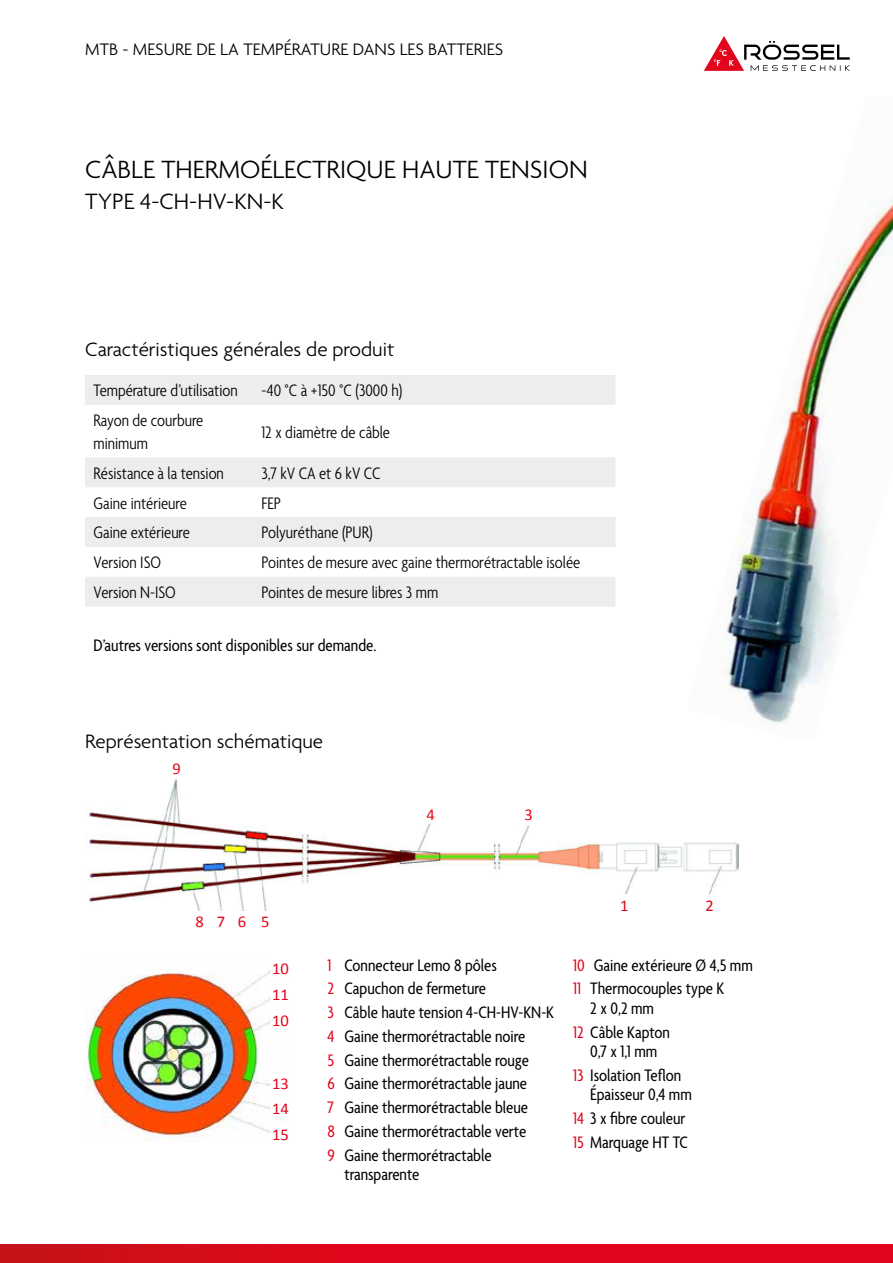
<style>
.page{position:relative;width:893px;height:1263px;background:#fff}
.page>*{position:absolute;margin:0;border:0;box-sizing:border-box;transform-origin:0 0}
.t1{font:300 27px "Agenda";color:#000}
.t2{font:300 24px "Agenda";color:#000}
.t3{font:300 21px "Agenda";color:#000}
.t4{font:condensed 18px/23.7px "Agenda";color:#000}
.t5{font:300 condensed 18px/22.5px "Agenda";color:#000}
.t6{font:300 18px "Agenda";color:#000}
.t7{font:16.5px/26.1px "Calibri";color:#e3051b;text-align:justify}
.s1{color:#e3051b}
</style>
<div class="page">
<svg style="left:704px;top:36px;width:146px;height:35px"></svg>
<img style="left:85px;top:779px;width:654px;height:132px">
<svg style="left:85px;top:375px;width:530px;height:232px;fill:#eee"></svg>
<img style="left:85px;top:970px;width:193px;height:172px">
<img style="left:722px;top:196px;width:171px;height:529px">
<div style="left:0;top:1245px;width:893px;height:18px;background:linear-gradient(to right,#ce0f19,#eb011c)"></div>
<div style="left:271px;top:958px;width:19px;height:20px;background:#fff"></div>
<div style="left:271px;top:983px;width:19px;height:21px;background:#fff"></div>
<div style="left:271px;top:1010px;width:19px;height:20px;background:#fff"></div>
<div style="left:271px;top:1073px;width:19px;height:20px;background:#fff"></div>
<div style="left:271px;top:1097px;width:19px;height:21px;background:#fff"></div>
<div style="left:271px;top:1123px;width:19px;height:21px;background:#fff"></div>
<div style="left:421px;top:803px;width:19px;height:21px;background:#fff"></div>
<div style="left:519px;top:803px;width:19px;height:21px;background:#fff"></div>
<div style="left:615px;top:894px;width:19px;height:20px;background:#fff"></div>
<div style="left:700px;top:894px;width:19px;height:20px;background:#fff"></div>
<p class="t6" style="left:85px;top:40px;width:419px">MTB - MESURE DE LA TEMPÉRATURE DANS LES BATTERIES</p>
<h1 class="t1" style="left:85px;top:155px;width:504px">CÂBLE THERMOÉLECTRIQUE HAUTE TENSION</h1>
<h2 class="t2" style="left:85px;top:188px;width:200px">TYPE 4-CH-HV-KN-K</h2>
<p class="t3" style="left:85px;top:338px;width:311px">Caractéristiques générales de produit</p>
<p class="t5" style="left:94px;top:380px;width:146px">Température d’utilisation</p>
<p class="t5" style="left:262px;top:380px;width:142px">-40 °C à +150 °C (3000 h)</p>
<p class="t5" style="left:94px;top:410px;width:111px">Rayon de courbure minimum</p>
<p class="t5" style="left:262px;top:422px;width:130px">12 x diamètre de câble</p>
<p class="t5" style="left:94px;top:463px;width:132px">Résistance à la tension</p>
<p class="t5" style="left:262px;top:463px;width:120px">3,7 kV CA et 6 kV CC</p>
<p class="t5" style="left:94px;top:493px;width:95px">Gaine intérieure</p>
<p class="t5" style="left:262px;top:493px;width:21px">FEP</p>
<p class="t5" style="left:94px;top:522px;width:98px">Gaine extérieure</p>
<p class="t5" style="left:262px;top:522px;width:113px">Polyuréthane (PUR)</p>
<p class="t5" style="left:94px;top:552px;width:69px">Version ISO</p>
<p class="t5" style="left:262px;top:552px;width:320px">Pointes de mesure avec gaine thermorétractable isolée</p>
<p class="t5" style="left:94px;top:582px;width:84px">Version N-ISO</p>
<p class="t5" style="left:262px;top:582px;width:178px">Pointes de mesure libres 3 mm</p>
<p class="t4" style="left:94px;top:634px;width:284px">D’autres versions sont disponibles sur demande.</p>
<p class="t3" style="left:85px;top:730px;width:240px">Représentation schématique</p>
<p class="t7" style="left:173px;top:755px;width:10px">9</p>
<p class="t7" style="left:196px;top:908px;width:75px">876 5</p>
<p class="t7" style="left:272px;top:955px;width:18px">10<br>11<br>10</p>
<p class="t7" style="left:272px;top:1071px;width:18px;line-height:25.3px">13<br>14<br>15</p>
<p class="t7" style="left:427px;top:801px;width:10px">4</p>
<p class="t7" style="left:524px;top:801px;width:10px">3</p>
<p class="t4" style="left:327px;top:954px;width:228px"><span class="s1">1</span> Connecteur Lemo 8 pôles<br><span class="s1">2</span> Capuchon de fermeture<br><span class="s1">3</span> Câble haute tension 4-CH-HV-KN-K<br><span class="s1">4</span> Gaine thermorétractable noire<br><span class="s1">5</span> Gaine thermorétractable rouge<br><span class="s1">6</span> Gaine thermorétractable jaune<br><span class="s1">7</span> Gaine thermorétractable bleue<br><span class="s1">8</span> Gaine thermorétractable verte<br><span class="s1">9</span> Gaine thermorétractable</p>
<p class="t4" style="left:344px;top:1164px;width:77px">transparente</p>
<p class="t7" style="left:620px;top:891px;width:10px">1</p>
<p class="t7" style="left:705px;top:891px;width:10px">2</p>
<p class="t4" style="left:573px;top:954px;width:181px"><span class="s1">10</span> Gaine extérieure Ø 4,5 mm<br><span class="s1">11</span> Thermocouples type K</p>
<p class="t4" style="left:573px;top:997px;width:98px;text-align:center">2 x 0,2 mm<br><span class="s1">12</span> Câble Kapton</p>
<p class="t4" style="left:573px;top:1041px;width:110px;text-align:center">0,7 x 1,1 mm<br><span class="s1">13</span> Isolation Teflon</p>
<p class="t4" style="left:573px;top:1084px;width:120px;text-indent:17px">Épaisseur 0,4 mm<br><span class="s1">14</span> 3 x fibre couleur<br><span class="s1">15</span> Marquage HT TC</p>
</div>
